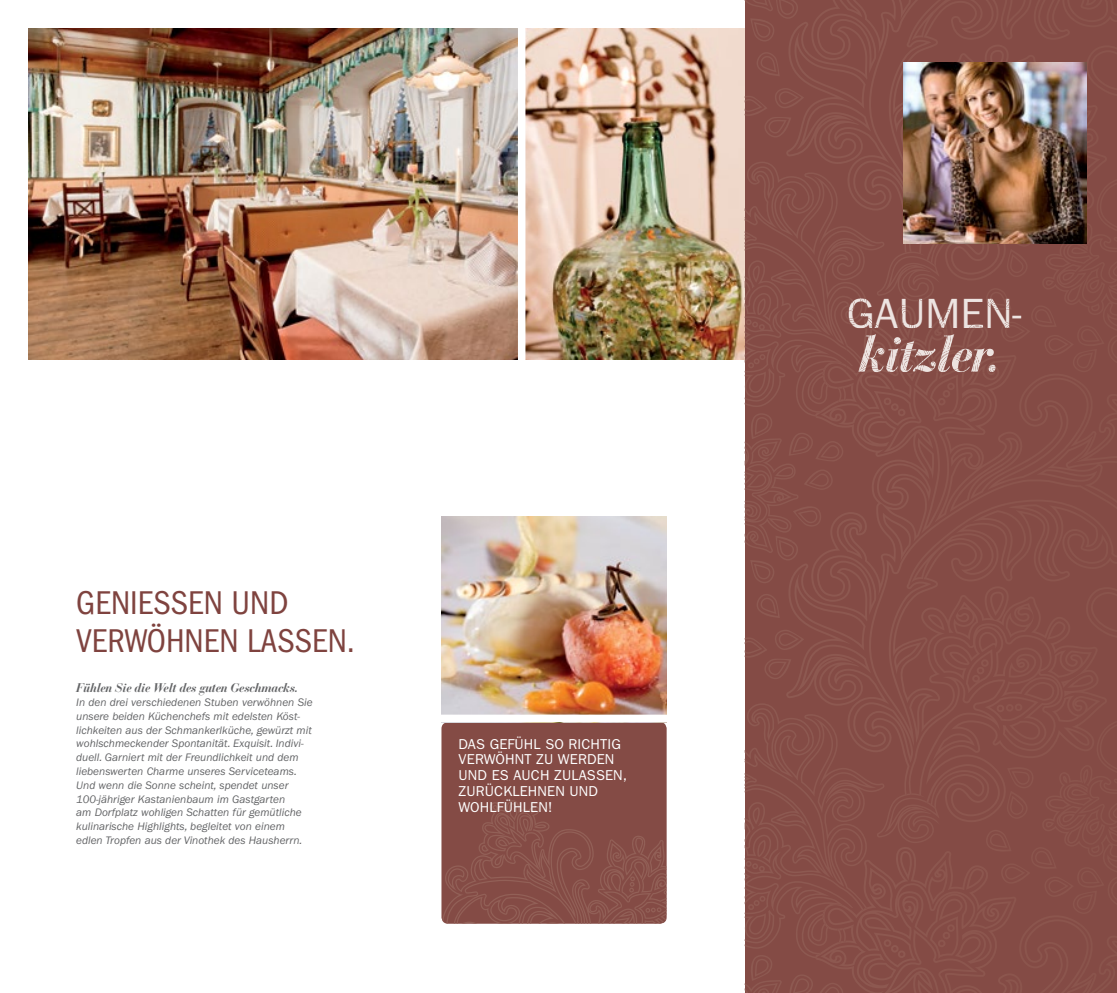
<style>
.page{position:relative;width:1117px;height:993px;background:#fff}
.page>*{position:absolute;margin:0;border:0;box-sizing:border-box;transform-origin:0 0}
.t1{font:italic 700 51.25px "Bauer Bodoni";letter-spacing:-.05em;color:#ede4e1}
.t2{font:42.5px "ITC Franklin Gothic Std";color:#ede4e1}
.t3{font:condensed 34px/37.5px "ITC Franklin Gothic Std";color:#7f433f}
.t4{font:14.38px/15.8px "ITC Franklin Gothic Std";letter-spacing:.01em;color:#fff}
.t5{font:italic 700 12.5px "Bauer Bodoni";letter-spacing:-.03em;color:#636466}
.t6{font:italic 11.25px/13.8px "ITC Franklin Gothic Std";color:#636466}
</style>
<div class="page">
<div style="left:441px;top:722px;width:225px;height:201px;background:#844b45;border-radius:7px"></div>
<svg style="left:441px;top:800px;width:225px;height:123px"></svg>
<img style="left:441px;top:516px;width:225px;height:198px">
<img style="left:28px;top:28px;width:716px;height:332px">
<div style="left:518px;top:21px;width:7px;height:346px;background:#fff"></div>
<div style="left:744px;top:0;width:372px;height:992px;background:#844b45"></div>
<svg style="left:864px;top:387px;width:133px;height:16px"></svg>
<svg style="left:997px;top:8px;width:90px;height:88px"></svg>
<svg style="left:744px;top:88px;width:60px;height:49px"></svg>
<svg style="left:757px;top:52px;width:22px;height:24px"></svg>
<svg style="left:744px;top:0;width:54px;height:42px"></svg>
<svg style="left:744px;top:403px;width:263px;height:589px"></svg>
<img style="left:903px;top:63px;width:183px;height:99px">
<svg style="left:744px;top:162px;width:343px;height:225px"></svg>
<h3 class="t3" style="left:76px;top:584px;width:280px">GENIESSEN UND<br>VERWÖHNEN LASSEN.</h3>
<p class="t5" style="left:76px;top:680px;width:224px">Fühlen Sie die Welt des guten Geschmacks.</p>
<p class="t6" style="left:76px;top:695px;width:238px">In den drei verschiedenen Stuben verwöhnen Sie unsere beiden Küchenchefs mit edelsten Köst&shy;lichkeiten aus der Schmankerlküche, gewürzt mit wohlschmeckender Spontanität. Exquisit. Indivi&shy;duell. Garniert mit der Freundlichkeit und dem liebenswerten Charme unseres Serviceteams.<br>Und wenn die Sonne scheint, spendet unser 100-jähriger Kastanienbaum im Gastgarten<br>am Dorfplatz wohligen Schatten für gemütliche kulinarische Highlights, begleitet von einem edlen Tropfen aus der Vinothek des Hausherrn.</p>
<p class="t4" style="left:458px;top:735px;width:170px">DAS GEFÜHL SO RICHTIG<br>VERWÖHNT ZU WERDEN<br>UND ES AUCH ZULASSEN,<br>ZURÜCKLEHNEN UND<br>WOHLFÜHLEN!</p>
<h2 class="t2" style="left:846px;top:289px;width:177px">GAUMEN-</h2>
<h1 class="t1" style="left:858px;top:322px;width:145px">kitzler.</h1>
</div>
